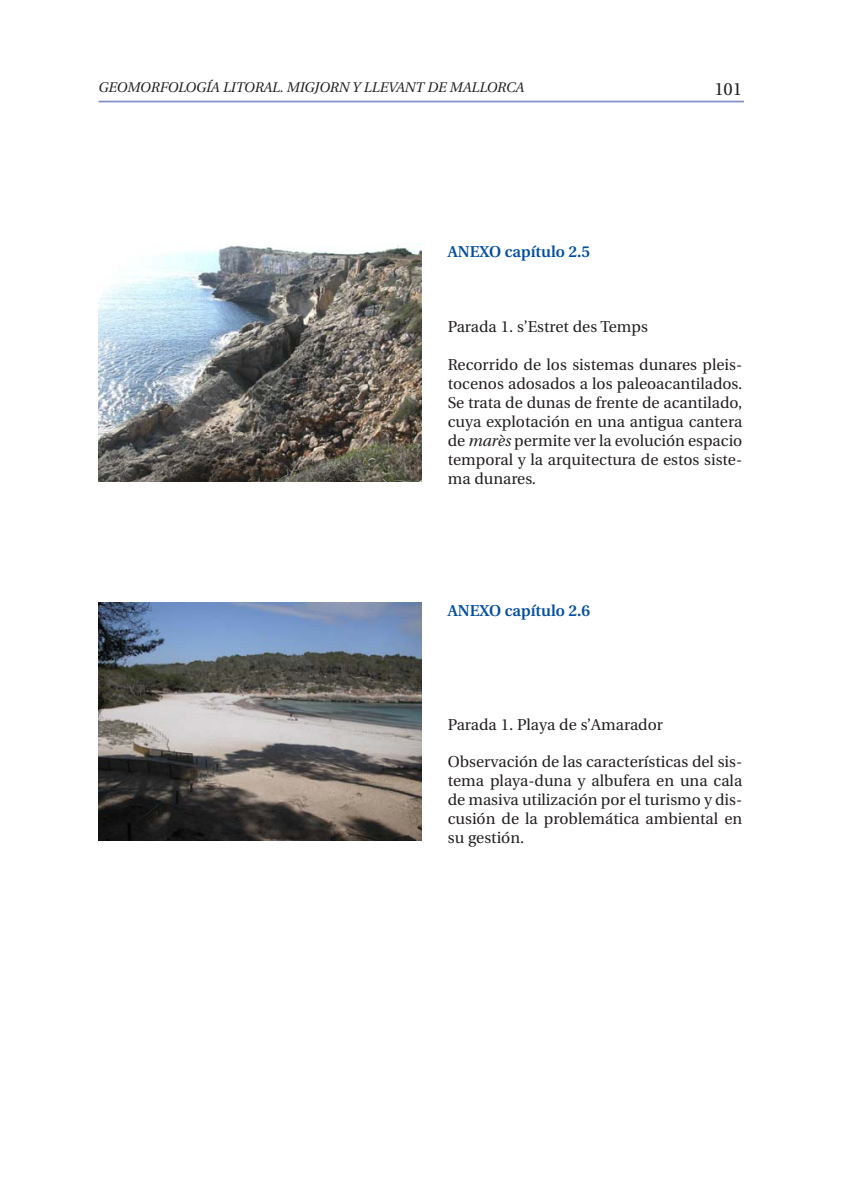
<style>
.page{position:relative;width:844px;height:1191px;background:#fff}
.page>*{position:absolute;margin:0;border:0;box-sizing:border-box;transform-origin:0 0}
.t1{font:17.5px "Utopia";color:#231f20}
.t2{font:15.75px/18.9px "Utopia";color:#231f20;text-align:justify}
.t3{font:600 15.75px "Utopia";color:#034ea2}
.t4{font:italic 14px "Utopia";color:#231f20}
.s1{font-style:italic}
</style>
<div class="page">
<hr style="left:98px;top:101px;width:645px;height:1px;background:#8390c8">
<img style="left:98px;top:243px;width:323px;height:238px">
<img style="left:98px;top:603px;width:323px;height:238px">
<p class="t4" style="left:98px;top:80px;width:427px">GEOMORFOLOGÍA LITORAL. MIGJORN Y LLEVANT DE MALLORCA</p>
<p class="t1" style="left:714px;top:82px;width:29px">101</p>
<p class="t3" style="left:447px;top:245px;width:144px">ANEXO capítulo 2.5</p>
<p class="t2" style="left:447px;top:319px;width:201px">Parada 1. s’Estret des Temps</p>
<p class="t2" style="left:447px;top:357px;width:296px">Recorrido de los sistemas dunares pleis&shy;tocenos adosados a los paleoacantilados.<br>Se trata de dunas de frente de acantilado, cuya explotación en una antigua cantera de <span class="s1">marès</span> permite ver la evolución espacio temporal y la arquitectura de estos siste&shy;ma dunares.</p>
<p class="t3" style="left:447px;top:604px;width:144px">ANEXO capítulo 2.6</p>
<p class="t2" style="left:447px;top:716px;width:217px">Parada 1. Playa de s’Amarador</p>
<p class="t2" style="left:447px;top:754px;width:296px">Observación de las características del sis&shy;tema playa-duna y albufera en una cala de masiva utilización por el turismo y dis&shy;cusión de la problemática ambiental en su gestión.</p>
</div>
